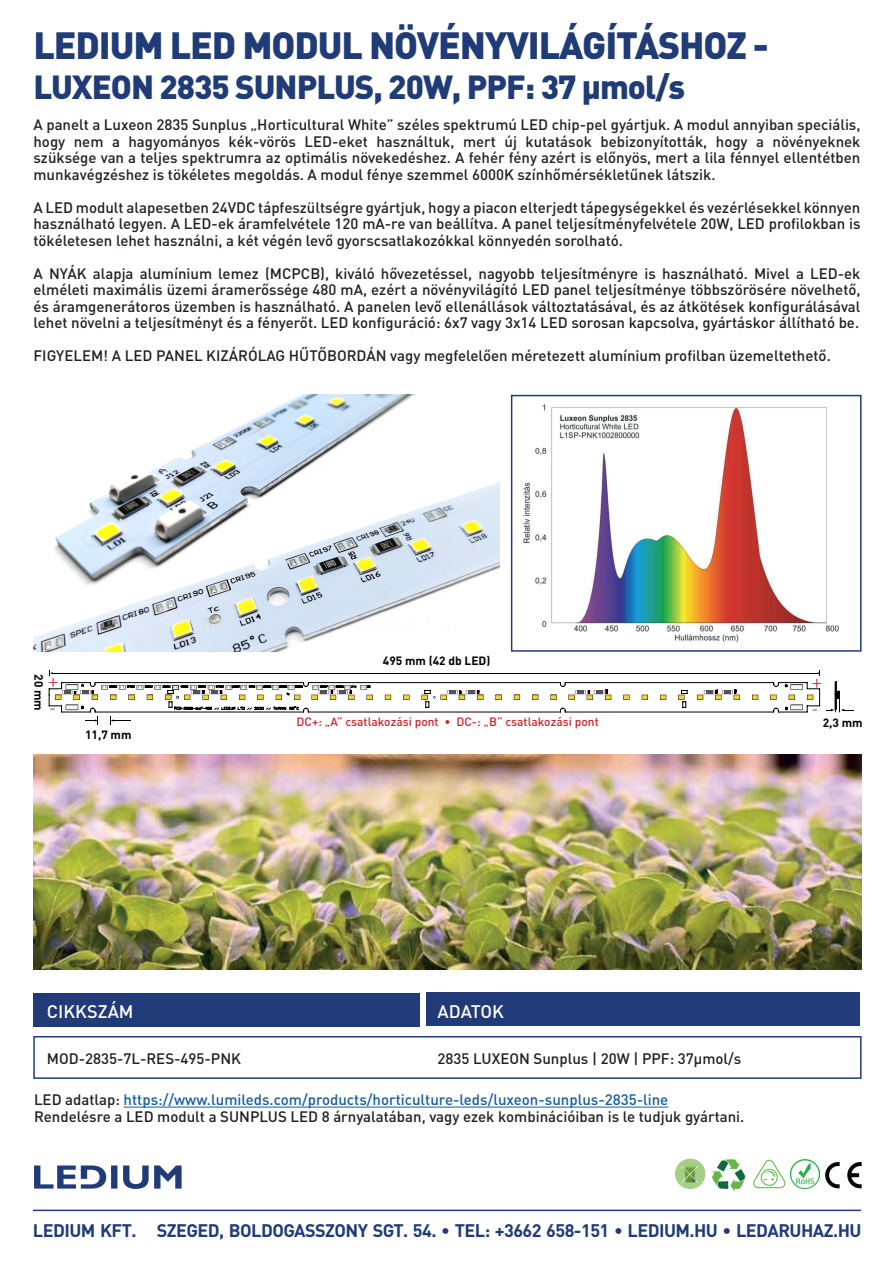
<style>
.page{position:relative;width:893px;height:1263px;background:#fff}
.page>*{position:absolute;margin:0;border:0;box-sizing:border-box;transform-origin:0 0}
.t1{font:900 37.5px "DIN Pro";letter-spacing:-.03em;color:#1f3c77}
.t2{font:900 33px "DIN Pro";letter-spacing:-.03em;color:#1f3c77}
.t3{font:700 18px "DIN Pro";letter-spacing:-.03em;color:#1f3c77}
.t4{font:500 18px "DIN Pro";color:#fff}
.t5{font:18px "Minion Pro";color:#d1232a}
.t6{font:500 15px/16.5px "DIN Pro";color:#231f20;text-align:justify}
.t7{font:500 15px "DIN Pro";color:#175d9e}
.t8{font:500 12px "DIN Pro";color:#d1232a}
.t9{font:700 11.85px "DIN Pro";color:#000}
.s1{color:#231f20}
</style>
<div class="page">
<svg style="left:34px;top:1165px;width:148px;height:24px"></svg>
<hr style="left:33px;top:1209px;width:828px;height:2px;background:#213b79">
<img style="left:825px;top:1162px;width:37px;height:27px">
<img style="left:790px;top:1159px;width:29px;height:29px">
<svg style="left:753px;top:1160px;width:33px;height:28px"></svg>
<img style="left:712px;top:1159px;width:34px;height:32px">
<div style="left:675px;top:1159px;width:30px;height:30px;background:#a5cf85;border-radius:50%"></div>
<svg style="left:681px;top:1166px;width:17px;height:17px"></svg>
<div style="left:33px;top:1036px;width:828px;height:43px;border:2px solid #213b79"></div>
<div style="left:33px;top:993px;width:387px;height:33px;background:#213b79"></div>
<div style="left:427px;top:993px;width:433px;height:33px;background:#213b79"></div>
<img style="left:33px;top:755px;width:828px;height:214px">
<img style="left:523px;top:404px;width:316px;height:239px">
<div style="left:511px;top:395px;width:350px;height:257px;border:2px solid #213b79"></div>
<img style="left:33px;top:395px;width:467px;height:257px">
<hr style="left:124px;top:1107px;width:544px;height:1px;background:#175d9e">
<hr style="left:52px;top:673px;width:766px;height:1px;background:#000">
<div style="left:835px;top:691px;width:5px;height:21px;border:1px solid #000"></div>
<hr style="left:835px;top:681px;width:2px;height:29px;background:#000">
<svg style="left:837px;top:691px;width:2px;height:8px"></svg>
<svg style="left:841px;top:709px;width:13px;height:2px"></svg>
<svg style="left:49px;top:682px;width:771px;height:43px"></svg>
<p class="t1" style="left:33px;top:20px;width:737px">LEDIUM LED MODUL NÖVÉNYVILÁGÍTÁSHOZ -</p>
<p class="t2" style="left:33px;top:64px;width:653px">LUXEON 2835 SUNPLUS, 20W, PPF: 37 μmol/s</p>
<p class="t6" style="left:33px;top:116px;width:828px">A panelt a Luxeon 2835 Sunplus „Horticultural White” széles spektrumú LED chip-pel gyártjuk. A modul annyiban speciális, hogy nem a hagyományos kék-vörös LED-eket használtuk, mert új kutatások bebizonyították, hogy a növényeknek szüksége van a teljes spektrumra az optimális növekedéshez. A fehér fény azért is előnyös, mert a lila fénnyel ellentétben munkavégzéshez is tökéletes megoldás. A modul fénye szemmel 6000K színhőmérsékletűnek látszik.</p>
<p class="t6" style="left:33px;top:198px;width:828px">A LED modult alapesetben 24VDC tápfeszültségre gyártjuk, hogy a piacon elterjedt tápegységekkel és vezérlésekkel könnyen használható legyen. A LED-ek áramfelvétele 120 mA-re van beállítva. A panel teljesítményfelvétele 20W, LED profilokban is tökéletesen lehet használni, a két végén levő gyorscsatlakozókkal könnyedén sorolható.</p>
<p class="t6" style="left:33px;top:264px;width:829px">A NYÁK alapja alumínium lemez (MCPCB), kiváló hővezetéssel, nagyobb teljesítményre is használható. Mivel a LED-ek elméleti maximális üzemi áramerőssége 480 mA, ezért a növényvilágító LED panel teljesítménye többszörösére növelhető, és áramgenerátoros üzemben is használható. A panelen levő ellenállások változtatásával, és az átkötések konfigurálásával lehet növelni a teljesítményt és a fényerőt. LED konfiguráció: 6x7 vagy 3x14 LED sorosan kapcsolva, gyártáskor állítható be.</p>
<p class="t6" style="left:33px;top:347px;width:799px">FIGYELEM! A LED PANEL KIZÁRÓLAG HŰTŐBORDÁN vagy megfelelően méretezett alumínium profilban üzemeltethető.</p>
<p class="t9" style="left:47px;top:674px;width:38px;rotate:90deg">20 mm</p>
<p class="t5" style="left:59px;top:695px;width:12px;rotate:-180deg">+</p>
<p class="t5" style="left:56px;top:723px;width:8px;rotate:-180deg">-</p>
<p class="t9" style="left:85px;top:727px;width:48px">11,7 mm</p>
<p class="t9" style="left:383px;top:653px;width:109px">495 mm (42 db LED)</p>
<p class="t8" style="left:296px;top:714px;width:304px">DC+: „A” csatlakozási pont • DC-: „B” csatlakozási pont</p>
<p class="t5" style="left:822px;top:696px;width:12px;rotate:-180deg">+</p>
<p class="t5" style="left:818px;top:724px;width:8px;rotate:-180deg">-</p>
<p class="t9" style="left:823px;top:715px;width:41px">2,3 mm</p>
<p class="t4" style="left:47px;top:999px;width:88px">CIKKSZÁM</p>
<p class="t4" style="left:438px;top:999px;width:68px">ADATOK</p>
<p class="t6" style="left:47px;top:1050px;width:196px">MOD-2835-7L-RES-495-PNK</p>
<p class="t6" style="left:438px;top:1050px;width:305px">2835 LUXEON Sunplus | 20W | PPF: 37μmol/s</p>
<p class="t7" style="left:34px;top:1089px;width:636px"><span class="s1">LED adatlap:</span> https://www.lumileds.com/products/horticulture-leds/luxeon-sunplus-2835-line</p>
<p class="t6" style="left:34px;top:1107px;width:712px">Rendelésre a LED modult a SUNPLUS LED 8 árnyalatában, vagy ezek kombinációiban is le tudjuk gyártani.</p>
<p class="t3" style="left:33px;top:1218px;width:830px">LEDIUM KFT. SZEGED, BOLDOGASSZONY SGT. 54. • TEL: +3662 658-151 • LEDIUM.HU • LEDARUHAZ.HU</p>
</div>
